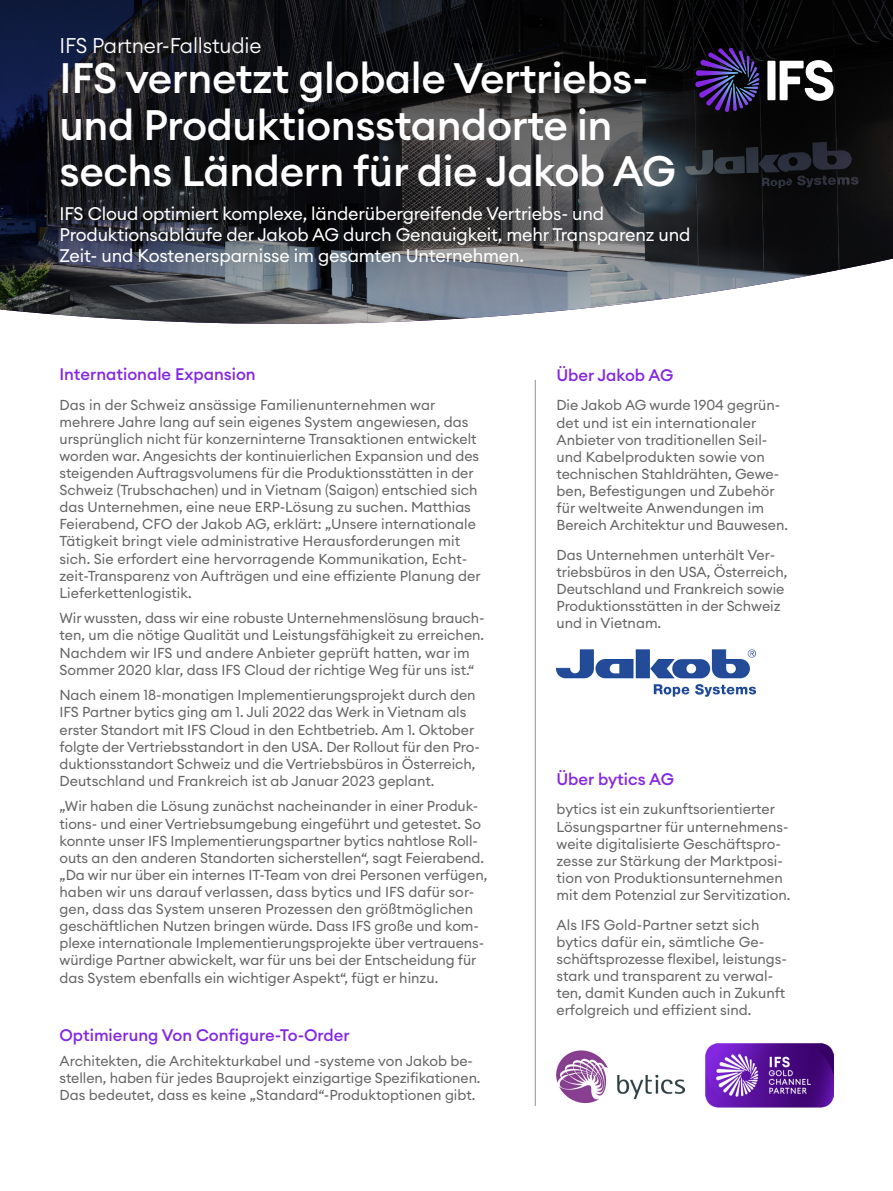
<style>
.page{position:relative;width:893px;height:1191px;background:#fff}
.page>*{position:absolute;margin:0;border:0;box-sizing:border-box;transform-origin:0 0}
.t1{font:500 42px/46.2px "Euclid Circular A";letter-spacing:-.01em;color:#fff}
.t2{font:300 21px "Euclid Circular A";letter-spacing:-.01em;color:#fff}
.t3{font:18px/21px "Euclid Circular A";letter-spacing:-.01em;color:#fff}
.t4{font:500 16.5px "Euclid Circular A";color:#8427e2}
.t5{font:14.25px/17.1px "Euclid Circular A";letter-spacing:-.005em;color:#656565}
</style>
<div class="page">
<img style="left:0;top:0;width:893px;height:278px">
<img style="left:0;top:278px;width:736px;height:46px">
<img style="left:735px;top:278px;width:61px;height:10px">
<svg style="left:767px;top:60px;width:66px;height:41px"></svg>
<svg style="left:695px;top:48px;width:65px;height:63px"></svg>
<hr style="left:535px;top:380px;width:1px;height:726px;background:#919191">
<img style="left:556px;top:649px;width:199px;height:48px">
<img style="left:556px;top:1050px;width:128px;height:54px">
<img style="left:706px;top:1043px;width:127px;height:64px">
<h2 class="t2" style="left:60px;top:32px;width:203px">IFS Partner-Fallstudie</h2>
<h1 class="t1" style="left:60px;top:55px;width:618px">IFS vernetzt globale Vertriebs&shy;und Produktionsstandorte in sechs Ländern für die Jakob AG</h1>
<p class="t3" style="left:60px;top:202px;width:632px">IFS Cloud optimiert komplexe, länderübergreifende Vertriebs- und<br>Produktionsabläufe der Jakob AG durch Genauigkeit, mehr Transparenz und<br>Zeit- und Kostenersparnisse im gesamten Unternehmen.</p>
<p class="t4" style="left:60px;top:363px;width:198px">Internationale Expansion</p>
<p class="t5" style="left:60px;top:396px;width:423px">Das in der Schweiz ansässige Familienunternehmen war mehrere Jahre lang auf sein eigenes System angewiesen, das ursprünglich nicht für konzerninterne Transaktionen entwickelt worden war. Angesichts der kontinuierlichen Expansion und des steigenden Auftragsvolumens für die Produktionsstätten in der Schweiz (Trubschachen) und in Vietnam (Saigon) entschied sich das Unternehmen, eine neue ERP-Lösung zu suchen. Matthias Feierabend, CFO der Jakob AG, erklärt: „Unsere internationale Tätigkeit bringt viele administrative Herausforderungen mit sich. Sie erfordert eine hervorragende Kommunikation, Echt&shy;zeit-Transparenz von Aufträgen und eine effiziente Planung der Lieferkettenlogistik.</p>
<p class="t5" style="left:60px;top:609px;width:427px">Wir wussten, dass wir eine robuste Unternehmenslösung brauch&shy;ten, um die nötige Qualität und Leistungsfähigkeit zu erreichen.<br>Nachdem wir IFS und andere Anbieter geprüft hatten, war im Sommer 2020 klar, dass IFS Cloud der richtige Weg für uns ist.“</p>
<p class="t5" style="left:60px;top:686px;width:422px">Nach einem 18-monatigen Implementierungsprojekt durch den IFS Partner bytics ging am 1. Juli 2022 das Werk in Vietnam als erster Standort mit IFS Cloud in den Echtbetrieb. Am 1. Oktober folgte der Vertriebsstandort in den USA. Der Rollout für den Pro&shy;duktionsstandort Schweiz und die Vertriebsbüros in Österreich, Deutschland und Frankreich ist ab Januar 2023 geplant.</p>
<p class="t5" style="left:60px;top:797px;width:429px">„Wir haben die Lösung zunächst nacheinander in einer Produk&shy;tions- und einer Vertriebsumgebung eingeführt und getestet. So konnte unser IFS Implementierungspartner bytics nahtlose Roll&shy;outs an den anderen Standorten sicherstellen“, sagt Feierabend. „Da wir nur über ein internes IT-Team von drei Personen verfügen, haben wir uns darauf verlassen, dass bytics und IFS dafür sor&shy;gen, dass das System unseren Prozessen den größtmöglichen geschäftlichen Nutzen bringen würde. Dass IFS große und kom&shy;plexe internationale Implementierungsprojekte über vertrauens&shy;würdige Partner abwickelt, war für uns bei der Entscheidung für das System ebenfalls ein wichtiger Aspekt“, fügt er hinzu.</p>
<p class="t4" style="left:60px;top:1024px;width:292px">Optimierung Von Configure-To-Order</p>
<p class="t5" style="left:60px;top:1052px;width:423px">Architekten, die Architekturkabel und -systeme von Jakob be&shy;stellen, haben für jedes Bauprojekt einzigartige Spezifikationen.<br>Das bedeutet, dass es keine „Standard“-Produktoptionen gibt.</p>
<p class="t4" style="left:556px;top:364px;width:119px">Über Jakob AG</p>
<p class="t5" style="left:556px;top:397px;width:233px">Die Jakob AG wurde 1904 gegrün&shy;det und ist ein internationaler<br>Anbieter von traditionellen Seil&shy;und Kabelprodukten sowie von technischen Stahldrähten, Gewe&shy;ben, Befestigungen und Zubehör für weltweite Anwendungen im<br>Bereich Architektur und Bauwesen.</p>
<p class="t5" style="left:556px;top:546px;width:232px">Das Unternehmen unterhält Ver&shy;triebsbüros in den USA, Österreich,<br>Deutschland und Frankreich sowie<br>Produktionsstätten in der Schweiz und in Vietnam.</p>
<p class="t4" style="left:556px;top:768px;width:119px">Über bytics AG</p>
<p class="t5" style="left:556px;top:800px;width:235px">bytics ist ein zukunftsorientierter Lösungspartner für unternehmens&shy;weite digitalisierte Geschäftspro&shy;zesse zur Stärkung der Marktposi&shy;tion von Produktionsunternehmen mit dem Potenzial zur Servitization.</p>
<p class="t5" style="left:556px;top:916px;width:232px">Als IFS Gold-Partner setzt sich bytics dafür ein, sämtliche Ge&shy;schäftsprozesse flexibel, leistungs&shy;stark und transparent zu verwal&shy;ten, damit Kunden auch in Zukunft erfolgreich und effizient sind.</p>
</div>
